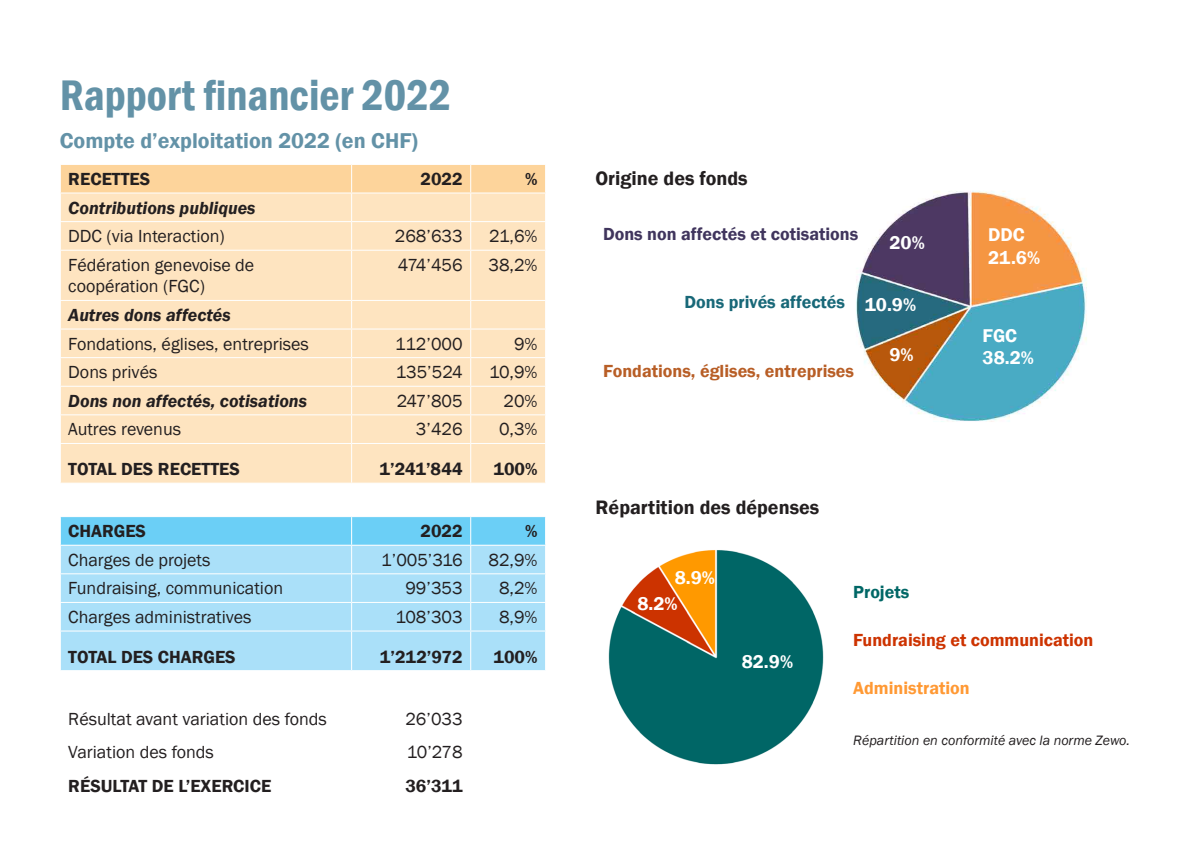
<style>
.page{position:relative;width:1191px;height:842px;background:#fff}
.page>*{position:absolute;margin:0;border:0;box-sizing:border-box;transform-origin:0 0}
.t1{font:600 condensed 44px "Franklin Gothic";color:#6392a7}
.t2{font:600 22px "Franklin Gothic";color:#6392a7}
.t3{font:600 20px "Franklin Gothic";color:#231f20}
.t4{font:600 19px/22.8px "Franklin Gothic";color:#fff}
.t5{font:18px/21.6px "Franklin Gothic";color:#231f20}
.t6{font:600 18px "Franklin Gothic";color:#231f20}
.t7{font:italic 600 18px "Franklin Gothic";color:#231f20}
.t8{font:600 18px "Franklin Gothic";color:#b85e26}
.t9{font:600 18px "Franklin Gothic";color:#40355d}
.t10{font:600 18px "Franklin Gothic";color:#cd3301}
.t11{font:600 18px "Franklin Gothic";color:#186878}
.t12{font:600 18px "Franklin Gothic";color:#ff9934}
.t13{font:600 18px "Franklin Gothic";color:#006766}
.t14{font:italic 14px "Franklin Gothic";color:#231f20}
</style>
<div class="page">
<div style="left:61px;top:251px;width:484px;height:232px;background:#fee4c0"></div>
<div style="left:61px;top:631px;width:484px;height:39px;background:#aae0f9"></div>
<svg style="left:60px;top:164px;width:486px;height:86px;background:#fde0b6"></svg>
<hr style="left:351px;top:251px;width:1px;height:49px;background:#fff">
<hr style="left:470px;top:251px;width:1px;height:49px;background:#fff">
<hr style="left:60px;top:300px;width:291px;height:1px;background:#fff">
<hr style="left:351px;top:300px;width:120px;height:1px;background:#fff">
<hr style="left:471px;top:300px;width:75px;height:1px;background:#fff">
<hr style="left:60px;top:328px;width:291px;height:1px;background:#fff">
<hr style="left:351px;top:328px;width:120px;height:1px;background:#fff">
<hr style="left:471px;top:328px;width:75px;height:1px;background:#fff">
<hr style="left:60px;top:357px;width:291px;height:1px;background:#fff">
<hr style="left:351px;top:357px;width:120px;height:1px;background:#fff">
<hr style="left:471px;top:357px;width:75px;height:1px;background:#fff">
<hr style="left:60px;top:386px;width:291px;height:1px;background:#fff">
<hr style="left:351px;top:386px;width:120px;height:1px;background:#fff">
<hr style="left:471px;top:386px;width:75px;height:1px;background:#fff">
<hr style="left:60px;top:414px;width:291px;height:1px;background:#fff">
<hr style="left:351px;top:414px;width:120px;height:1px;background:#fff">
<svg style="left:351px;top:301px;width:1px;height:142px"></svg>
<hr style="left:471px;top:414px;width:75px;height:1px;background:#fff">
<svg style="left:470px;top:301px;width:1px;height:142px"></svg>
<hr style="left:60px;top:443px;width:291px;height:1px;background:#fff">
<hr style="left:351px;top:443px;width:120px;height:1px;background:#fff">
<hr style="left:351px;top:444px;width:1px;height:39px;background:#fff">
<hr style="left:471px;top:443px;width:75px;height:1px;background:#fff">
<hr style="left:470px;top:444px;width:1px;height:39px;background:#fff">
<svg style="left:60px;top:517px;width:486px;height:113px;background:#9ddcf8"></svg>
<hr style="left:351px;top:631px;width:1px;height:39px;background:#fff">
<hr style="left:470px;top:631px;width:1px;height:39px;background:#fff">
<img style="left:856px;top:191px;width:231px;height:231px">
<img style="left:608px;top:550px;width:216px;height:215px">
<p class="t1" style="left:60px;top:66px;width:393px">Rapport financier 2022</p>
<p class="t2" style="left:60px;top:127px;width:360px">Compte d’exploitation 2022 (en CHF)</p>
<p class="t6" style="left:68px;top:168px;width:83px">RECETTES</p>
<p class="t6" style="left:420px;top:168px;width:44px">2022</p>
<p class="t6" style="left:525px;top:168px;width:14px">%</p>
<p class="t7" style="left:68px;top:196px;width:189px">Contributions publiques</p>
<p class="t5" style="left:68px;top:226px;width:158px">DDC (via Interaction)</p>
<p class="t5" style="left:395px;top:226px;width:69px">268’633</p>
<p class="t5" style="left:489px;top:226px;width:50px">21,6%</p>
<p class="t5" style="left:68px;top:254px;width:187px">Fédération genevoise de coopération (FGC)</p>
<p class="t5" style="left:398px;top:254px;width:66px">474’456</p>
<p class="t5" style="left:488px;top:254px;width:51px">38,2%</p>
<p class="t7" style="left:68px;top:303px;width:164px">Autres dons affectés</p>
<p class="t5" style="left:68px;top:333px;width:242px">Fondations, églises, entreprises</p>
<p class="t5" style="left:395px;top:333px;width:69px">112’000</p>
<p class="t5" style="left:514px;top:333px;width:25px">9%</p>
<p class="t5" style="left:68px;top:362px;width:91px">Dons privés</p>
<p class="t5" style="left:396px;top:362px;width:68px">135’524</p>
<p class="t5" style="left:489px;top:362px;width:50px">10,9%</p>
<p class="t7" style="left:68px;top:389px;width:240px">Dons non affectés, cotisations</p>
<p class="t5" style="left:397px;top:390px;width:67px">247’805</p>
<p class="t5" style="left:503px;top:390px;width:36px">20%</p>
<p class="t5" style="left:68px;top:419px;width:114px">Autres revenus</p>
<p class="t5" style="left:416px;top:419px;width:48px">3’426</p>
<p class="t5" style="left:499px;top:419px;width:40px">0,3%</p>
<p class="t6" style="left:68px;top:458px;width:173px">TOTAL DES RECETTES</p>
<p class="t6" style="left:379px;top:458px;width:85px">1’241’844</p>
<p class="t6" style="left:493px;top:458px;width:45px">100%</p>
<p class="t6" style="left:68px;top:520px;width:79px">CHARGES</p>
<p class="t6" style="left:420px;top:520px;width:44px">2022</p>
<p class="t6" style="left:525px;top:520px;width:14px">%</p>
<p class="t5" style="left:68px;top:549px;width:144px">Charges de projets</p>
<p class="t5" style="left:381px;top:549px;width:83px">1’005’316</p>
<p class="t5" style="left:488px;top:549px;width:51px">82,9%</p>
<p class="t5" style="left:68px;top:578px;width:216px">Fundraising, communication</p>
<p class="t5" style="left:405px;top:578px;width:59px">99’353</p>
<p class="t5" style="left:499px;top:578px;width:40px">8,2%</p>
<p class="t5" style="left:68px;top:607px;width:185px">Charges administratives</p>
<p class="t5" style="left:395px;top:607px;width:69px">108’303</p>
<p class="t5" style="left:499px;top:607px;width:40px">8,9%</p>
<p class="t6" style="left:68px;top:646px;width:169px">TOTAL DES CHARGES</p>
<p class="t6" style="left:380px;top:646px;width:84px">1’212’972</p>
<p class="t6" style="left:493px;top:646px;width:45px">100%</p>
<p class="t5" style="left:68px;top:708px;width:260px">Résultat avant variation des fonds</p>
<p class="t5" style="left:405px;top:708px;width:59px">26’033</p>
<p class="t5" style="left:68px;top:742px;width:147px">Variation des fonds</p>
<p class="t5" style="left:407px;top:742px;width:57px">10’278</p>
<p class="t6" style="left:68px;top:774px;width:204px">RÉSULTAT DE L’EXERCICE</p>
<p class="t6" style="left:405px;top:774px;width:59px">36’311</p>
<p class="t3" style="left:595px;top:166px;width:154px">Origine des fonds</p>
<p class="t9" style="left:603px;top:223px;width:257px">Dons non affectés et cotisations</p>
<p class="t4" style="left:889px;top:232px;width:37px">20%</p>
<p class="t11" style="left:684px;top:291px;width:162px">Dons privés affectés</p>
<p class="t8" style="left:603px;top:360px;width:252px">Fondations, églises, entreprises</p>
<p class="t4" style="left:865px;top:294px;width:53px">10.9%</p>
<p class="t4" style="left:889px;top:344px;width:26px">9%</p>
<p class="t3" style="left:595px;top:495px;width:225px">Répartition des dépenses</p>
<p class="t4" style="left:988px;top:223px;width:53px">DDC<br>21.6%</p>
<p class="t4" style="left:982px;top:324px;width:36px">FGC</p>
<p class="t4" style="left:982px;top:347px;width:53px">38.2%</p>
<p class="t4" style="left:674px;top:567px;width:42px">8.9%</p>
<p class="t4" style="left:637px;top:592px;width:42px">8.2%</p>
<p class="t4" style="left:741px;top:651px;width:53px">82.9%</p>
<p class="t13" style="left:853px;top:581px;width:58px">Projets</p>
<p class="t10" style="left:853px;top:629px;width:242px">Fundraising et communication</p>
<p class="t12" style="left:853px;top:677px;width:118px">Administration</p>
<p class="t14" style="left:853px;top:732px;width:278px">Répartition en conformité avec la norme Zewo.</p>
</div>
